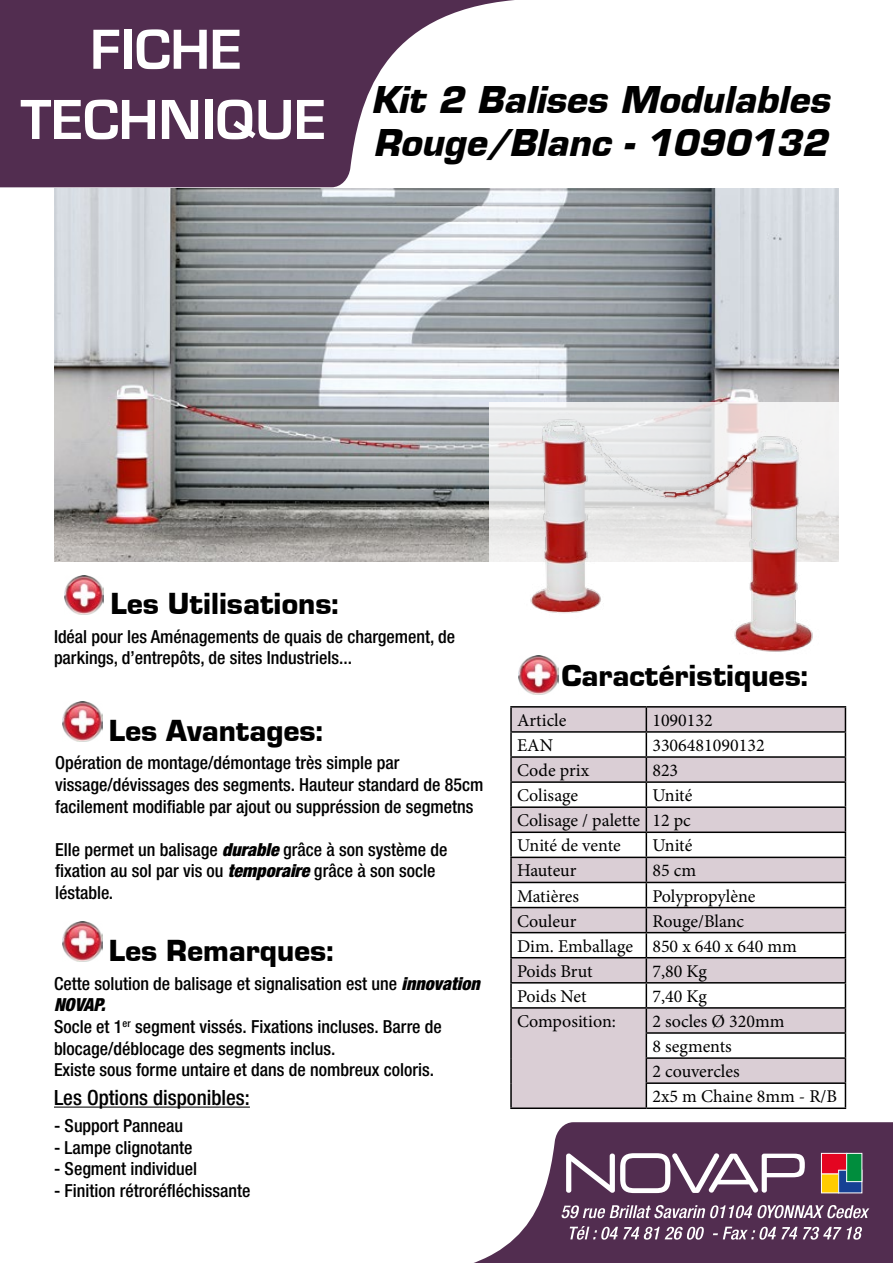
<style>
.page{position:relative;width:893px;height:1263px;background:#fff}
.page>*{position:absolute;margin:0;border:0;box-sizing:border-box;transform-origin:0 0}
.t1{font:700 58.5px/70.2px "Eurostile T";color:#fff;text-align:center}
.t2{font:italic 700 36px/43.2px "Eurostile";color:#000}
.t3{font:900 31.5px "Eurostile";color:#000}
.t4{font:500 condensed 21px "Helvetica Neue";color:#000}
.t5{font:500 condensed 18px/21.6px "Helvetica Neue";color:#000}
.t6{font:18px "Minion Pro";color:#000}
.s1{font-weight:900;font-style:italic}
</style>
<div class="page">
<svg style="left:474px;top:1122px;width:419px;height:141px;fill:#522d50"></svg>
<svg style="left:566px;top:1153px;width:239px;height:40px"></svg>
<div style="left:821px;top:1174px;width:18px;height:19px;background:#fc0"></div>
<div style="left:821px;top:1174px;width:18px;height:19px;border:1px solid #fff"></div>
<div style="left:821px;top:1153px;width:26px;height:21px;background:#e40521"></div>
<div style="left:821px;top:1153px;width:26px;height:21px;border:1px solid #fff"></div>
<div style="left:839px;top:1170px;width:23px;height:23px;background:#164194"></div>
<div style="left:838px;top:1170px;width:24px;height:23px;border:1px solid #fff"></div>
<div style="left:847px;top:1153px;width:15px;height:28px;background:#008d3d"></div>
<div style="left:847px;top:1153px;width:15px;height:29px;border:1px solid #fff"></div>
<svg style="left:561px;top:1205px;width:308px;height:13px"></svg>
<svg style="left:570px;top:1226px;width:134px;height:14px"></svg>
<svg style="left:713px;top:1227px;width:84px;height:13px"></svg>
<svg style="left:803px;top:1227px;width:38px;height:13px"></svg>
<svg style="left:847px;top:1227px;width:15px;height:13px"></svg>
<svg style="left:0;top:0;width:514px;height:187px;fill:#522d50"></svg>
<img style="left:54px;top:189px;width:785px;height:372px">
<svg style="left:489px;top:402px;width:349px;height:10px"></svg>
<img style="left:489px;top:412px;width:350px;height:262px">
<img style="left:62px;top:922px;width:40px;height:39px">
<img style="left:62px;top:702px;width:40px;height:39px">
<img style="left:64px;top:575px;width:40px;height:40px">
<img style="left:519px;top:655px;width:39px;height:40px">
<hr style="left:54px;top:1106px;width:196px;height:1px;background:#000">
<svg style="left:512px;top:708px;width:333px;height:399px;fill:#daced5"></svg>
<hr style="left:510px;top:706px;width:136px;height:2px;background:#000">
<hr style="left:510px;top:708px;width:2px;height:23px;background:#000">
<hr style="left:646px;top:706px;width:200px;height:2px;background:#000">
<hr style="left:510px;top:731px;width:136px;height:2px;background:#000">
<hr style="left:510px;top:733px;width:2px;height:23px;background:#000">
<hr style="left:646px;top:731px;width:200px;height:2px;background:#000">
<hr style="left:510px;top:756px;width:136px;height:2px;background:#000">
<hr style="left:510px;top:758px;width:2px;height:23px;background:#000">
<hr style="left:646px;top:756px;width:200px;height:2px;background:#000">
<hr style="left:510px;top:781px;width:136px;height:2px;background:#000">
<hr style="left:510px;top:783px;width:2px;height:23px;background:#000">
<hr style="left:646px;top:781px;width:200px;height:2px;background:#000">
<hr style="left:510px;top:806px;width:136px;height:2px;background:#000">
<hr style="left:510px;top:808px;width:2px;height:23px;background:#000">
<hr style="left:646px;top:806px;width:200px;height:2px;background:#000">
<hr style="left:510px;top:831px;width:136px;height:2px;background:#000">
<hr style="left:510px;top:833px;width:2px;height:24px;background:#000">
<hr style="left:646px;top:831px;width:200px;height:2px;background:#000">
<hr style="left:510px;top:857px;width:136px;height:1px;background:#000">
<hr style="left:510px;top:858px;width:2px;height:24px;background:#000">
<hr style="left:646px;top:857px;width:200px;height:1px;background:#000">
<hr style="left:510px;top:882px;width:136px;height:1px;background:#000">
<hr style="left:510px;top:883px;width:2px;height:24px;background:#000">
<hr style="left:646px;top:882px;width:200px;height:1px;background:#000">
<hr style="left:510px;top:907px;width:136px;height:1px;background:#000">
<hr style="left:510px;top:908px;width:2px;height:24px;background:#000">
<hr style="left:646px;top:907px;width:200px;height:1px;background:#000">
<hr style="left:510px;top:932px;width:136px;height:1px;background:#000">
<hr style="left:510px;top:933px;width:2px;height:24px;background:#000">
<hr style="left:646px;top:932px;width:200px;height:1px;background:#000">
<hr style="left:510px;top:957px;width:136px;height:1px;background:#000">
<hr style="left:510px;top:958px;width:2px;height:24px;background:#000">
<hr style="left:646px;top:957px;width:200px;height:1px;background:#000">
<hr style="left:510px;top:982px;width:136px;height:1px;background:#000">
<hr style="left:510px;top:983px;width:2px;height:24px;background:#000">
<hr style="left:646px;top:982px;width:200px;height:1px;background:#000">
<hr style="left:510px;top:1007px;width:136px;height:2px;background:#000">
<hr style="left:510px;top:1009px;width:2px;height:24px;background:#000">
<hr style="left:646px;top:1007px;width:200px;height:2px;background:#000">
<hr style="left:510px;top:1033px;width:2px;height:25px;background:#000">
<hr style="left:646px;top:1032px;width:200px;height:2px;background:#000">
<hr style="left:510px;top:1058px;width:2px;height:25px;background:#000">
<hr style="left:646px;top:1057px;width:200px;height:2px;background:#000">
<hr style="left:510px;top:1083px;width:2px;height:24px;background:#000">
<hr style="left:646px;top:1082px;width:200px;height:2px;background:#000">
<svg style="left:646px;top:708px;width:1px;height:399px"></svg>
<svg style="left:845px;top:708px;width:1px;height:399px"></svg>
<hr style="left:510px;top:1107px;width:136px;height:2px;background:#000">
<hr style="left:646px;top:1107px;width:200px;height:2px;background:#000">
<p class="t1" style="left:20px;top:13px;width:307px">FICHE<br>TECHNIQUE</p>
<p class="t2" style="left:371px;top:78px;width:460px">Kit 2 Balises Modulables<br>Rouge/Blanc - 1090132</p>
<p class="t3" style="left:110px;top:586px;width:230px">Les Utilisations:</p>
<p class="t5" style="left:54px;top:625px;width:403px">Idéal pour les Aménagements de quais de chargement, de</p>
<p class="t5" style="left:54px;top:647px;width:300px">parkings, d’entrepôts, de sites Industriels...</p>
<p class="t3" style="left:109px;top:713px;width:216px">Les Avantages:</p>
<p class="t5" style="left:55px;top:752px;width:346px">Opération de montage/démontage très simple par</p>
<p class="t5" style="left:55px;top:774px;width:430px">vissage/dévissages des segments. Hauteur standard de 85cm</p>
<p class="t5" style="left:55px;top:795px;width:420px">facilement modifiable par ajout ou suppréssion de segmetns</p>
<p class="t5" style="left:55px;top:838px;width:394px">Elle permet un balisage <span class="s1">durable</span> grâce à son système de</p>
<p class="t5" style="left:55px;top:860px;width:382px">fixation au sol par vis ou <span class="s1">temporaire</span> grâce à son socle</p>
<p class="t5" style="left:55px;top:882px;width:59px">léstable.</p>
<p class="t3" style="left:109px;top:933px;width:226px">Les Remarques:</p>
<p class="t5" style="left:54px;top:972px;width:427px">Cette solution de balisage et signalisation est une <span class="s1">innovation<br>NOVAP.</span></p>
<p class="t5" style="left:54px;top:1015px;width:389px">Socle et 1<sup>er</sup> segment vissés. Fixations incluses. Barre de</p>
<p class="t5" style="left:54px;top:1037px;width:283px">blocage/déblocage des segments inclus.</p>
<p class="t5" style="left:54px;top:1059px;width:382px">Existe sous forme untaire et dans de nombreux coloris.</p>
<p class="t4" style="left:54px;top:1085px;width:197px">Les Options disponibles:</p>
<p class="t5" style="left:54px;top:1114px;width:131px">- Support Panneau</p>
<p class="t5" style="left:54px;top:1136px;width:140px">- Lampe clignotante</p>
<p class="t5" style="left:54px;top:1158px;width:145px">- Segment individuel</p>
<p class="t5" style="left:54px;top:1179px;width:198px">- Finition rétroréfléchissante</p>
<p class="t3" style="left:561px;top:658px;width:248px">Caractéristiques:</p>
<p class="t6" style="left:517px;top:708px;width:51px">Article</p>
<p class="t6" style="left:652px;top:708px;width:62px">1090132</p>
<p class="t6" style="left:517px;top:733px;width:38px">EAN</p>
<p class="t6" style="left:652px;top:733px;width:114px">3306481090132</p>
<p class="t6" style="left:517px;top:758px;width:74px">Code prix</p>
<p class="t6" style="left:652px;top:758px;width:27px">823</p>
<p class="t6" style="left:517px;top:783px;width:63px">Colisage</p>
<p class="t6" style="left:652px;top:783px;width:41px">Unité</p>
<p class="t6" style="left:517px;top:808px;width:125px">Colisage / palette</p>
<p class="t6" style="left:652px;top:808px;width:40px">12 pc</p>
<p class="t6" style="left:517px;top:833px;width:105px">Unité de vente</p>
<p class="t6" style="left:652px;top:833px;width:41px">Unité</p>
<p class="t6" style="left:517px;top:859px;width:61px">Hauteur</p>
<p class="t6" style="left:652px;top:859px;width:45px">85 cm</p>
<p class="t6" style="left:517px;top:884px;width:64px">Matières</p>
<p class="t6" style="left:652px;top:884px;width:105px">Polypropylène</p>
<p class="t6" style="left:517px;top:909px;width:61px">Couleur</p>
<p class="t6" style="left:652px;top:909px;width:93px">Rouge/Blanc</p>
<p class="t6" style="left:517px;top:934px;width:117px">Dim. Emballage</p>
<p class="t6" style="left:652px;top:934px;width:146px">850 x 640 x 640 mm</p>
<p class="t6" style="left:517px;top:959px;width:77px">Poids Brut</p>
<p class="t6" style="left:652px;top:959px;width:56px">7,80 Kg</p>
<p class="t6" style="left:517px;top:984px;width:71px">Poids Net</p>
<p class="t6" style="left:652px;top:984px;width:56px">7,40 Kg</p>
<p class="t6" style="left:517px;top:1009px;width:100px">Composition:</p>
<p class="t6" style="left:652px;top:1009px;width:134px">2 socles Ø 320mm</p>
<p class="t6" style="left:652px;top:1034px;width:81px">8 segments</p>
<p class="t6" style="left:652px;top:1059px;width:89px">2 couvercles</p>
<p class="t6" style="left:652px;top:1084px;width:186px">2x5 m Chaine 8mm - R/B</p>
</div>
